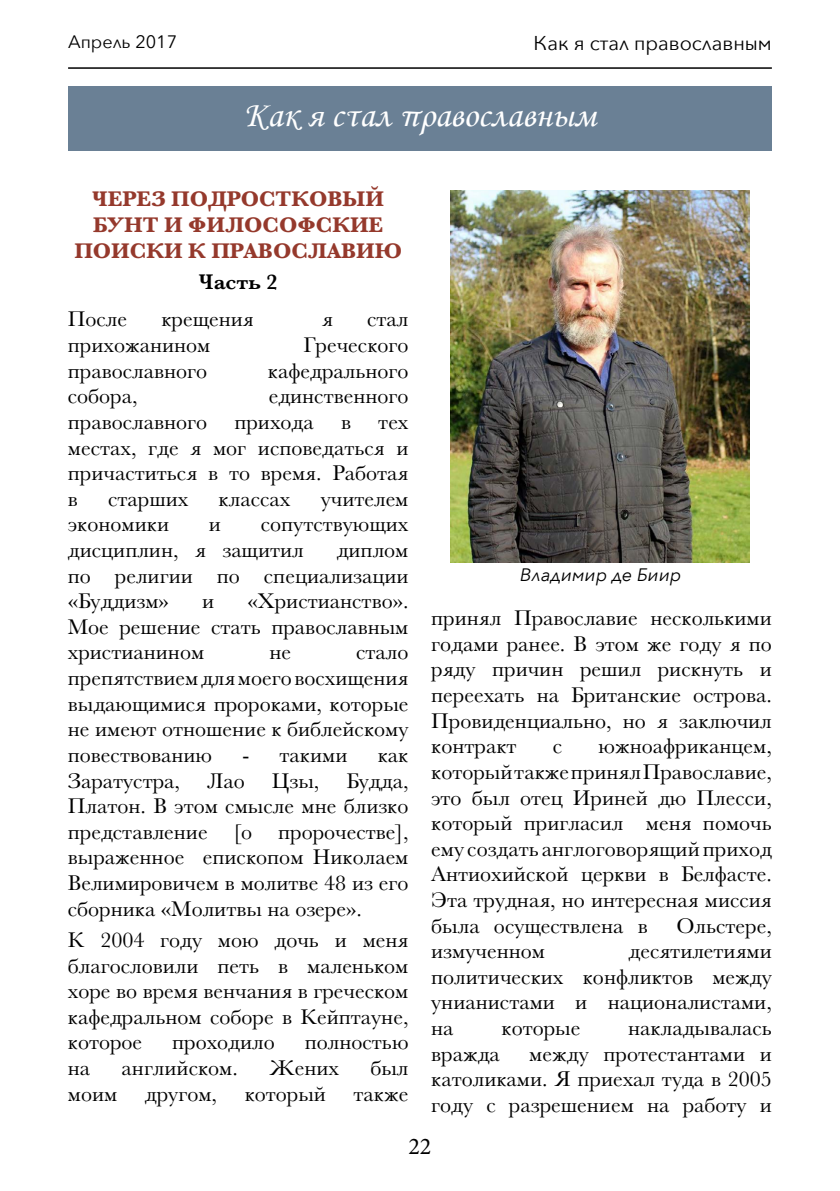
<style>
.page{position:relative;width:840px;height:1191px;background:#fff}
.page>*{position:absolute;margin:0;border:0;box-sizing:border-box;transform-origin:0 0}
.t1{font:36px "NK Monotype Corsiva";color:#fff}
.t2{font:24px "Minion Pro";color:#000}
.t3{font:22px/25.6px "Baskerville";color:#000;text-align:justify}
.t4{font:700 22px/26px "Baskerville";color:#95392c;text-align:center}
.t5{font:600 22px "Baskerville";color:#000}
.t6{font:20px "Avenir Next";color:#000}
.t7{font:italic 18px "Avenir Next";color:#000}
.t8{font:18px "Avenir Next";color:#000}
</style>
<div class="page">
<hr style="left:68px;top:67px;width:703px;height:2px;background:#000">
<img style="left:450px;top:191px;width:299px;height:371px">
<div style="left:68px;top:86px;width:703px;height:64px;background:#6a8095"></div>
<p class="t8" style="left:68px;top:26px;width:110px">Апрель 2017</p>
<p class="t6" style="left:533px;top:26px;width:240px">Как я стал православным</p>
<h1 class="t1" style="left:244px;top:93px;width:354px">Как я стал православным</h1>
<p class="t4" style="left:74px;top:186px;width:329px">Через подростковый бунт и философские поиски к Православию</p>
<p class="t5" style="left:199px;top:267px;width:80px">Часть 2</p>
<p class="t3" style="left:68px;top:307px;width:61px">После</p>
<p class="t3" style="left:161px;top:307px;width:94px">крещения</p>
<p class="t3" style="left:322px;top:307px;width:12px">я</p>
<p class="t3" style="left:367px;top:307px;width:43px">стал</p>
<p class="t3" style="left:68px;top:332px;width:144px">прихожанином</p>
<p class="t3" style="left:303px;top:332px;width:106px">Греческого</p>
<p class="t3" style="left:68px;top:358px;width:141px">православного</p>
<p class="t3" style="left:268px;top:358px;width:142px">кафедрального</p>
<p class="t3" style="left:68px;top:384px;width:71px">собора,</p>
<p class="t3" style="left:68px;top:384px;width:342px;text-indent:201px">единственного православного прихода в тех местах, где я мог исповедаться и причаститься в то время. Работая в</p>
<p class="t3" style="left:108px;top:486px;width:82px">старших</p>
<p class="t3" style="left:218px;top:486px;width:73px">классах</p>
<p class="t3" style="left:320px;top:486px;width:89px">учителем</p>
<p class="t3" style="left:68px;top:512px;width:103px">экономики</p>
<p class="t3" style="left:209px;top:512px;width:14px">и</p>
<p class="t3" style="left:68px;top:512px;width:342px;text-indent:193px">сопутствующих дисциплин, я защитил</p>
<p class="t3" style="left:68px;top:537px;width:342px;text-indent:269px">диплом по религии по специализации «Буддизм»</p>
<p class="t3" style="left:68px;top:588px;width:342px;text-indent:179px">«Христианство».<br>Мое решение стать православным христианином</p>
<p class="t3" style="left:202px;top:588px;width:14px">и</p>
<p class="t3" style="left:68px;top:640px;width:342px;text-indent:288px">стало препятствием для моего восхищения выдающимися пророками, которые не имеют отношение к библейскому повествованию</p>
<p class="t3" style="left:269px;top:640px;width:23px">не</p>
<p class="t3" style="left:68px;top:742px;width:342px;text-indent:310px">как Заратустра, Лао Цзы, Будда, Платон. В этом смысле мне близко представление [о пророчестве], выраженное епископом Николаем Велимировичем в молитве 48 из его сборника «Молитвы на озере».</p>
<p class="t3" style="left:68px;top:927px;width:342px">К 2004 году мою дочь и меня благословили петь в маленьком хоре во время венчания в греческом кафедральном соборе в Кейптауне, которое</p>
<p class="t3" style="left:242px;top:742px;width:106px">- такими</p>
<p class="t3" style="left:172px;top:1029px;width:104px">проходило</p>
<p class="t3" style="left:304px;top:1029px;width:105px">полностью</p>
<p class="t3" style="left:68px;top:1055px;width:24px">на</p>
<p class="t3" style="left:121px;top:1055px;width:118px">английском.</p>
<p class="t3" style="left:269px;top:1055px;width:71px">Жених</p>
<p class="t3" style="left:370px;top:1055px;width:40px">был</p>
<p class="t3" style="left:68px;top:1081px;width:51px">моим</p>
<p class="t3" style="left:145px;top:1081px;width:74px">другом,</p>
<p class="t3" style="left:244px;top:1081px;width:83px">который</p>
<p class="t3" style="left:353px;top:1081px;width:56px">также</p>
<p class="t7" style="left:519px;top:560px;width:163px">Владимир де Биир</p>
<p class="t3" style="left:431px;top:605px;width:342px">принял Православие несколькими годами ранее. В этом же году я по ряду причин решил рискнуть и переехать на Британские острова.<br>Провиденциально, но я заключил контракт</p>
<p class="t3" style="left:431px;top:733px;width:342px;text-indent:167px">южноафриканцем, который также принял Православие, это был отец Ириней дю Плесси, который пригласил меня помочь ему создать англоговорящий приход Антиохийской церкви в Белфасте.<br>Эта трудная, но интересная миссия была осуществлена в</p>
<p class="t3" style="left:552px;top:733px;width:11px">с</p>
<p class="t3" style="left:676px;top:913px;width:97px">Ольстере,</p>
<p class="t3" style="left:431px;top:938px;width:342px;text-indent:197px">десятилетиями политичеcких конфликтов между унианистами и националистами, на</p>
<p class="t3" style="left:431px;top:938px;width:115px">измученном</p>
<p class="t3" style="left:501px;top:1015px;width:80px">которые</p>
<p class="t3" style="left:628px;top:1015px;width:145px">накладывалась</p>
<p class="t3" style="left:431px;top:1041px;width:70px">вражда</p>
<p class="t3" style="left:431px;top:1041px;width:342px;text-indent:98px">между протестантами и католиками. Я приехал туда в 2005 году с разрешением на работу и</p>
<p class="t2" style="left:408px;top:1130px;width:25px">22</p>
</div>
